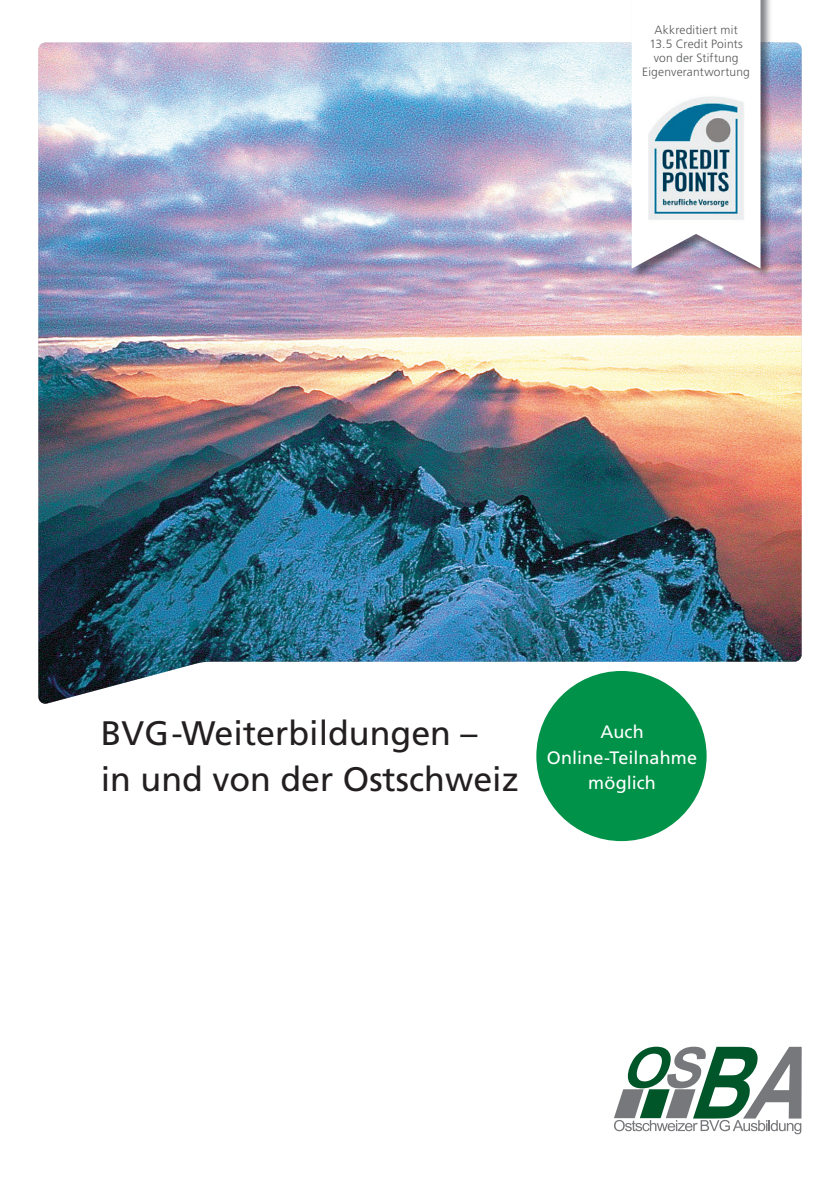
<style>
.page{position:relative;width:840px;height:1191px;background:#fff}
.page>*{position:absolute;margin:0;border:0;box-sizing:border-box;transform-origin:0 0}
.t1{font:34px/46px "Frutiger LT Std";color:#231f20}
.t2{font:18px/25.6px "Frutiger LT Std";letter-spacing:.005em;color:#fff;text-align:center}
.t3{font:300 12px/14px "Frutiger LT Std";letter-spacing:.015em;color:#57585a;text-align:center}
</style>
<div class="page">
<img style="left:38px;top:43px;width:763px;height:661px">
<img style="left:630px;top:0;width:142px;height:280px">
<svg style="left:631px;top:0;width:129px;height:268px"></svg>
<img style="left:647px;top:95px;width:96px;height:127px">
<svg style="left:614px;top:1046px;width:187px;height:88px"></svg>
<div style="left:536px;top:671px;width:170px;height:170px;background:#009248;border-radius:50%"></div>
<p class="t3" style="left:642px;top:23px;width:109px">Akkreditiert mit<br>13.5 Credit Points von der Stiftung<br>Eigenverantwortung</p>
<h1 class="t1" style="left:101px;top:710px;width:419px">BVG-Weiterbildungen –<br>in und von der Ostschweiz</h1>
<h2 class="t2" style="left:546px;top:719px;width:152px">Auch<br>Online-Teilnahme möglich</h2>
</div>
